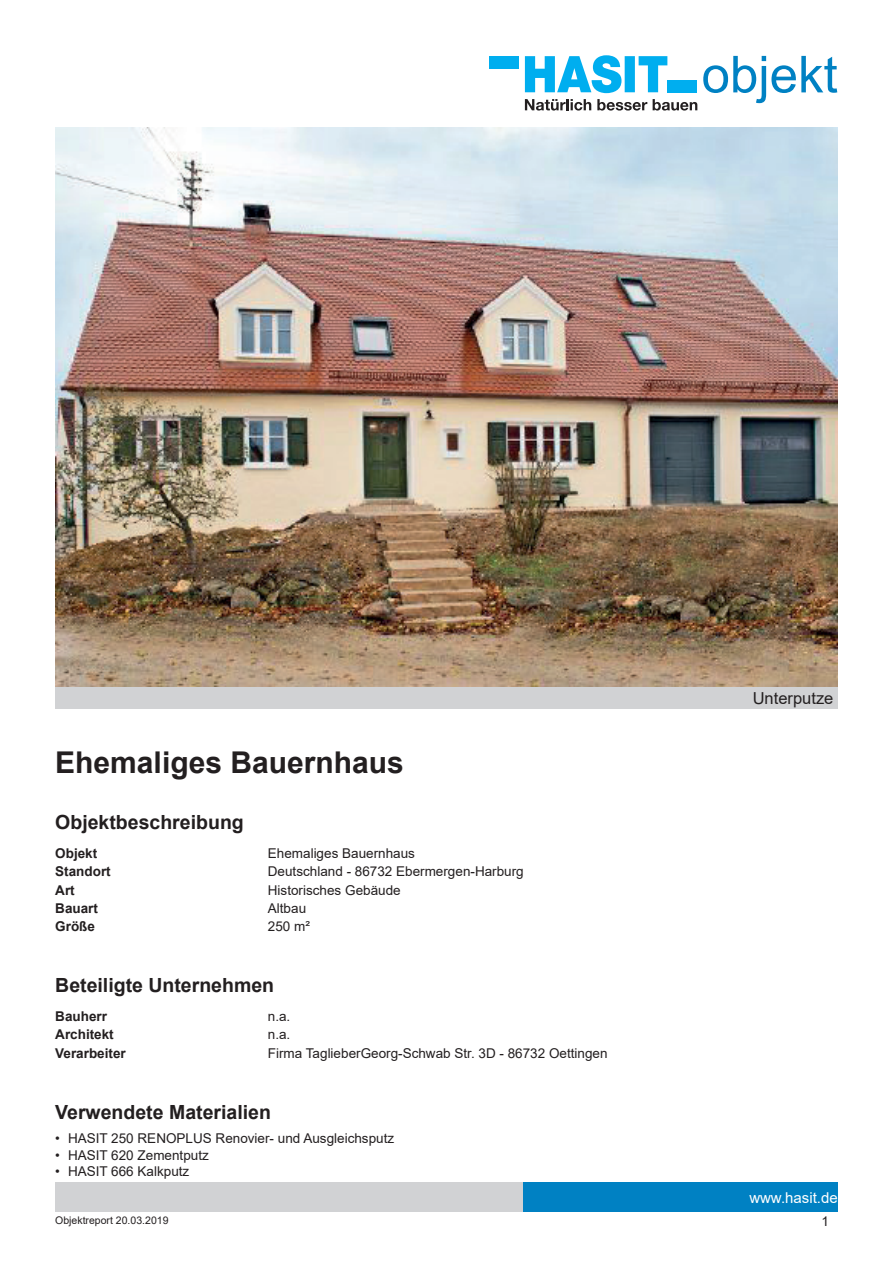
<style>
.page{position:relative;width:893px;height:1263px;background:#fff}
.page>*{position:absolute;margin:0;border:0;box-sizing:border-box;transform-origin:0 0}
.t1{font:51px "Arial";color:#0081c3}
.t2{font:700 30px "Arial";color:#231f20}
.t3{font:700 19.5px "Arial";color:#231f20}
.t4{font:16.5px "Arial";color:#231f20}
.t5{font:15px "Arial";color:#fff}
.t6{font:13.5px "Arial";color:#231f20}
.t7{font:700 13.5px "Arial";color:#231f20}
.t8{font:10.5px "Arial";color:#231f20}
</style>
<div class="page">
<div style="left:523px;top:1182px;width:315px;height:30px;background:#0081c3"></div>
<div style="left:55px;top:1182px;width:468px;height:30px;background:#d1d2d4"></div>
<svg style="left:525px;top:55px;width:142px;height:38px"></svg>
<div style="left:489px;top:56px;width:30px;height:13px;background:#00aeef"></div>
<div style="left:667px;top:80px;width:30px;height:12px;background:#00aeef"></div>
<svg style="left:525px;top:99px;width:66px;height:12px"></svg>
<svg style="left:597px;top:99px;width:50px;height:12px"></svg>
<svg style="left:653px;top:99px;width:44px;height:12px"></svg>
<img style="left:55px;top:128px;width:783px;height:559px">
<div style="left:55px;top:687px;width:783px;height:21px;background:#d1d2d4"></div>
<h1 class="t1" style="left:702px;top:39px;width:138px">objekt</h1>
<h2 class="t2" style="left:55px;top:741px;width:350px">Ehemaliges Bauernhaus</h2>
<h3 class="t3" style="left:55px;top:809px;width:190px">Objektbeschreibung</h3>
<p class="t7" style="left:55px;top:844px;width:44px">Objekt</p>
<p class="t6" style="left:268px;top:844px;width:149px">Ehemaliges Bauernhaus</p>
<p class="t7" style="left:55px;top:862px;width:57px">Standort</p>
<p class="t6" style="left:268px;top:862px;width:257px">Deutschland - 86732 Ebermergen-Harburg</p>
<p class="t7" style="left:55px;top:880px;width:21px">Art</p>
<p class="t6" style="left:268px;top:880px;width:134px">Historisches Gebäude</p>
<p class="t7" style="left:55px;top:899px;width:44px">Bauart</p>
<p class="t6" style="left:268px;top:899px;width:40px">Altbau</p>
<p class="t7" style="left:55px;top:917px;width:41px">Größe</p>
<p class="t6" style="left:268px;top:917px;width:44px">250 m²</p>
<h3 class="t3" style="left:55px;top:972px;width:220px">Beteiligte Unternehmen</h3>
<p class="t7" style="left:55px;top:1007px;width:53px">Bauherr</p>
<p class="t6" style="left:268px;top:1007px;width:24px">n.a.</p>
<p class="t7" style="left:55px;top:1025px;width:60px">Architekt</p>
<p class="t6" style="left:268px;top:1025px;width:24px">n.a.</p>
<p class="t7" style="left:55px;top:1043px;width:72px">Verarbeiter</p>
<p class="t6" style="left:268px;top:1043px;width:341px">Firma TaglieberGeorg-Schwab Str. 3D - 86732 Oettingen</p>
<h3 class="t3" style="left:55px;top:1098px;width:217px">Verwendete Materialien</h3>
<p class="t6" style="left:55px;top:1129px;width:340px">• HASIT 250 RENOPLUS Renovier- und Ausgleichsputz</p>
<p class="t6" style="left:55px;top:1145px;width:155px">• HASIT 620 Zementputz</p>
<p class="t6" style="left:55px;top:1162px;width:136px">• HASIT 666 Kalkputz</p>
<p class="t8" style="left:55px;top:1213px;width:115px">Objektreport 20.03.2019</p>
<p class="t4" style="left:753px;top:686px;width:82px">Unterputze</p>
<p class="t5" style="left:749px;top:1187px;width:90px">www.hasit.de</p>
<p class="t6" style="left:821px;top:1212px;width:9px">1</p>
</div>
